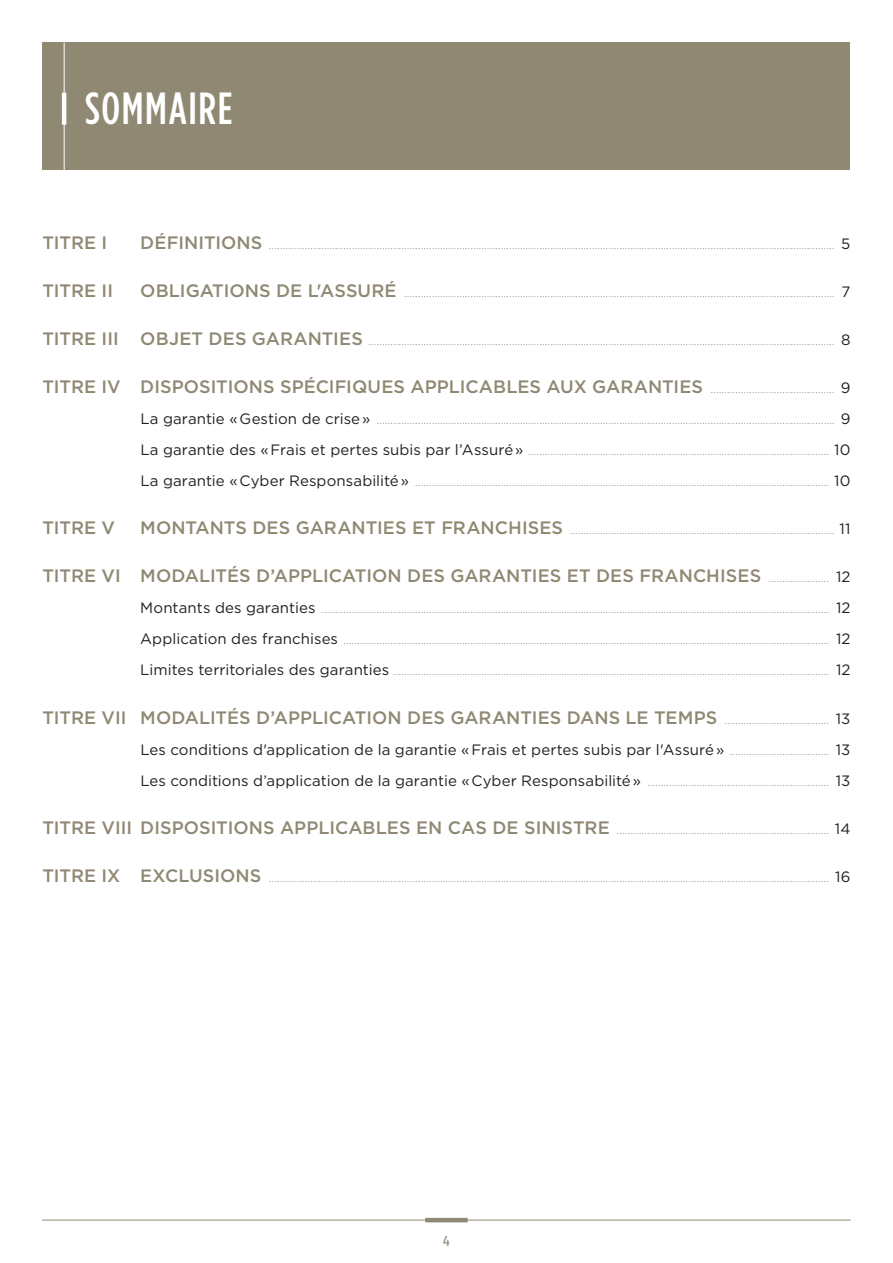
<style>
.page{position:relative;width:893px;height:1263px;background:#fff}
.page>*{position:absolute;margin:0;border:0;box-sizing:border-box;transform-origin:0 0}
.t1{font:500 45px "Gotham Condensed";letter-spacing:.035em;color:#fff}
.t2{font:500 18px "Gotham";color:#8f8973}
.t3{font:15px "Gotham";letter-spacing:.005em;color:#231f20}
.t4{font:15px "Fira Sans Condensed";color:#8f8973}
.t5{font:300 12px "Gotham";color:#8f8973}
.s1{font-weight:500;font-size:18px}
.s2{font-weight:400;font-size:15px;color:#231f20}
.s3{font-weight:300;font-size:12px}
.s4{font-weight:300;font-size:12px;color:#8f8973}
</style>
<div class="page">
<hr style="left:42px;top:1220px;width:809px;height:1px;background:#8f8973">
<hr style="left:425px;top:1218px;width:43px;height:4px;background:#8f8973">
<div style="left:43px;top:43px;width:807px;height:127px;background:#8f8973"></div>
<hr style="left:64px;top:43px;width:1px;height:127px;background:#fff">
<hr style="left:62px;top:93px;width:4px;height:32px;background:#fff">
<h1 class="t1" style="left:85px;top:82px;width:149px">SOMMAIRE</h1>
<h2 class="t2" style="left:43px;top:231px;width:66px">TITRE I</h2>
<p class="t5" style="left:140px;top:237px;width:712px"><span class="s1">DÉFINITIONS</span> ............................................................................................................................................................................................................. <span class="s2">5</span></p>
<h2 class="t2" style="left:43px;top:279px;width:72px">TITRE II</h2>
<p class="t5" style="left:140px;top:286px;width:712px"><span class="s1">OBLIGATIONS DE L'ASSURÉ</span> ............................................................................................................................................................ <span class="s2">7</span></p>
<p class="t5" style="left:43px;top:334px;width:809px"><span class="s1">TITRE III OBJET DES GARANTIES</span> ......................................................................................................................................................................... <span class="s2">8</span></p>
<h2 class="t2" style="left:43px;top:375px;width:809px">TITRE IV DISPOSITIONS SPÉCIFIQUES APPLICABLES AUX GARANTIES <span class="s3">.............................................</span> <span class="s2">9</span></h2>
<p class="t5" style="left:140px;top:413px;width:712px"><span class="s2">La garantie « Gestion de crise »</span> ...................................................................................................................................................................... <span class="s2">9</span></p>
<p class="t5" style="left:140px;top:444px;width:712px"><span class="s2">La garantie des « Frais et pertes subis par l’Assuré »</span> ............................................................................................................. <span class="s2">10</span></p>
<p class="t5" style="left:140px;top:475px;width:712px"><span class="s2">La garantie « Cyber Responsabilité »</span> ...................................................................................................................................................... <span class="s2">10</span></p>
<h2 class="t2" style="left:43px;top:516px;width:74px">TITRE V</h2>
<p class="t5" style="left:140px;top:523px;width:712px"><span class="s1">MONTANTS DES GARANTIES ET FRANCHISES</span> ................................................................................................ <span class="s2">11</span></p>
<h2 class="t2" style="left:43px;top:564px;width:809px">TITRE VI MODALITÉS D’APPLICATION DES GARANTIES ET DES FRANCHISES <span class="s3">......................</span> <span class="s2">12</span></h2>
<p class="t5" style="left:140px;top:602px;width:712px"><span class="s2">Montants des garanties</span> ........................................................................................................................................................................................ <span class="s2">12</span></p>
<p class="t5" style="left:140px;top:633px;width:712px"><span class="s2">Application des franchises</span> ................................................................................................................................................................................ <span class="s2">12</span></p>
<p class="t5" style="left:140px;top:664px;width:712px"><span class="s2">Limites territoriales des garanties</span> .............................................................................................................................................................. <span class="s2">12</span></p>
<h2 class="t2" style="left:43px;top:705px;width:809px">TITRE VII MODALITÉS D’APPLICATION DES GARANTIES DANS LE TEMPS <span class="s3">......................................</span> <span class="s2">13</span></h2>
<p class="t3" style="left:140px;top:740px;width:712px">Les conditions d'application de la garantie « Frais et pertes subis par l'Assuré » <span class="s4">....................................</span> 13</p>
<p class="t5" style="left:140px;top:774px;width:712px"><span class="s2">Les conditions d’application de la garantie « Cyber Responsabilité »</span> .................................................................. <span class="s2">13</span></p>
<p class="t5" style="left:43px;top:822px;width:809px"><span class="s1">TITRE VIII DISPOSITIONS APPLICABLES EN CAS DE SINISTRE</span> ............................................................................. <span class="s2">14</span></p>
<p class="t5" style="left:43px;top:870px;width:809px"><span class="s1">TITRE IX EXCLUSIONS</span> ........................................................................................................................................................................................................... <span class="s2">16</span></p>
<p class="t4" style="left:443px;top:1229px;width:9px">4</p>
</div>
